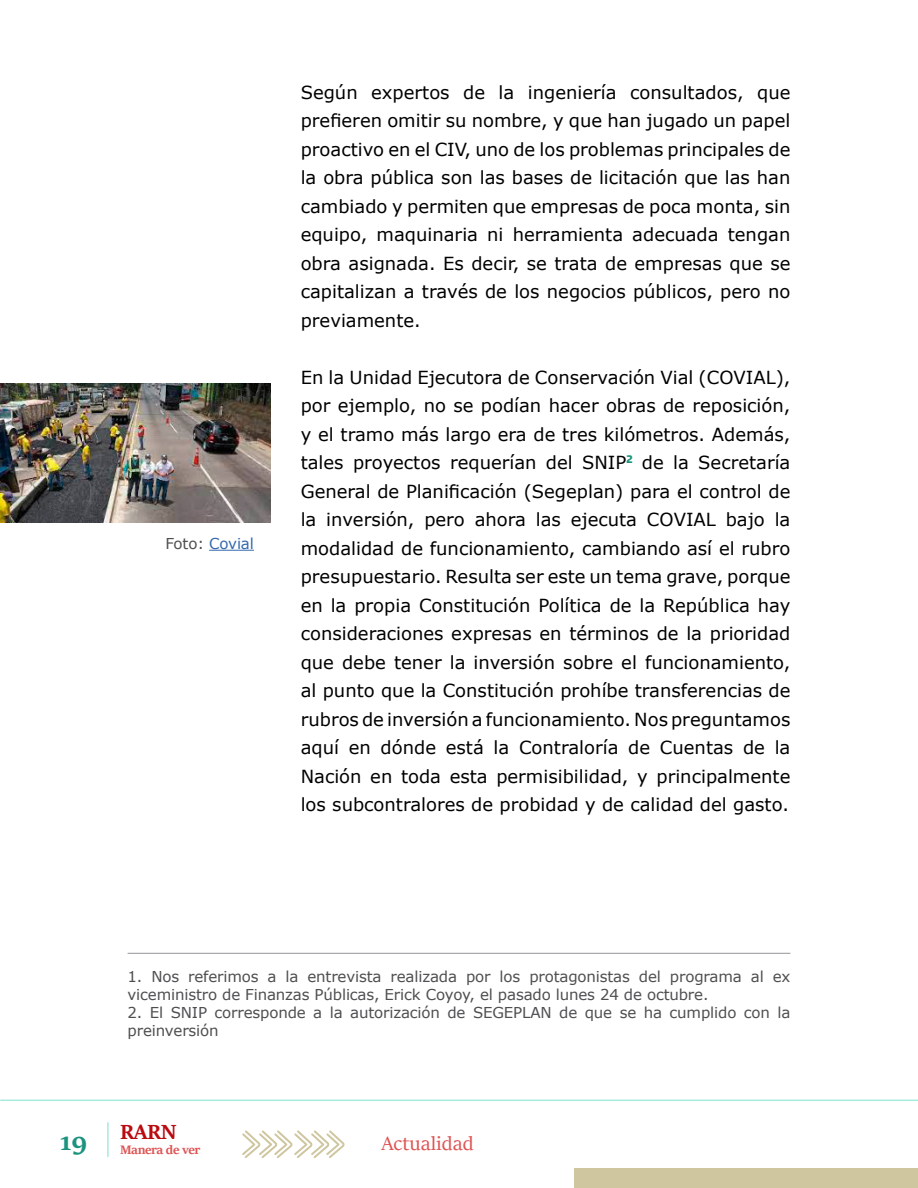
<style>
.page{position:relative;width:918px;height:1188px;background:#fff}
.page>*{position:absolute;margin:0;border:0;box-sizing:border-box;transform-origin:0 0}
.t1{font:700 28.5px "Sitka Heading";color:#1b937e}
.t2{font:700 22.5px "Sitka Heading";color:#b90b10}
.t3{font:21px "Sitka Heading";color:#de5454}
.t4{font:18px/28.5px "Verdana";color:#000;text-align:justify}
.t5{font:15px/18px "Verdana";letter-spacing:-.01em;color:#4f4e50}
.t6{font:15px "Verdana";letter-spacing:-.01em;color:#3469ae}
.t7{font:700 13.5px "Sitka Heading";letter-spacing:-.03em;color:#de5454}
.s1{color:#4f4e50}
</style>
<div class="page">
<div style="left:574px;top:1168px;width:344px;height:20px;background:#cfc69f"></div>
<svg style="left:242px;top:1130px;width:103px;height:28px"></svg>
<hr style="left:1px;top:1100px;width:917px;height:1px;background:#a6eae0">
<hr style="left:107px;top:1123px;width:2px;height:34px;background:#a6eae0">
<hr style="left:128px;top:953px;width:662px;height:1px;background:#959398">
<hr style="left:209px;top:550px;width:45px;height:1px;background:#3469ae">
<img style="left:0;top:384px;width:271px;height:139px">
<p class="t6" style="left:166px;top:533px;width:90px"><span class="s1">Foto:</span> Covial</p>
<p class="t4" style="left:301px;top:78px;width:491px">Según expertos de la ingeniería consultados, que prefieren omitir su nombre, y que han jugado un papel proactivo en el CIV, uno de los problemas principales de la obra pública son las bases de licitación que las han cambiado y permiten que empresas de poca monta, sin equipo, maquinaria ni herramienta adecuada tengan obra asignada. Es decir, se trata de empresas que se capitalizan a través de los negocios públicos, pero no previamente.</p>
<p class="t4" style="left:301px;top:363px;width:491px">En la Unidad Ejecutora de Conservación Vial (COVIAL), por ejemplo, no se podían hacer obras de reposición, y el tramo más largo era de tres kilómetros. Además, tales proyectos requerían del SNIP<sup>2</sup> de la Secretaría General de Planificación (Segeplan) para el control de la inversión, pero ahora las ejecuta COVIAL bajo la modalidad de funcionamiento, cambiando así el rubro presupuestario. Resulta ser este un tema grave, porque en la propia Constitución Política de la República hay consideraciones expresas en términos de la prioridad que debe tener la inversión sobre el funcionamiento, al punto que la Constitución prohíbe transferencias de rubros de inversión a funcionamiento. Nos preguntamos aquí en dónde está la Contraloría de Cuentas de la Nación en toda esta permisibilidad, y principalmente los subcontralores de probidad y de calidad del gasto.</p>
<p class="t5" style="left:128px;top:967px;width:664px">1. Nos referimos a la entrevista realizada por los protagonistas del programa al ex viceministro de Finanzas Públicas, Erick Coyoy, el pasado lunes 24 de octubre.</p>
<p class="t5" style="left:128px;top:1003px;width:664px">2. El SNIP corresponde a la autorización de SEGEPLAN de que se ha cumplido con la preinversión</p>
<p class="t2" style="left:120px;top:1115px;width:58px">RARN</p>
<h1 class="t1" style="left:60px;top:1120px;width:29px">19</h1>
<p class="t3" style="left:381px;top:1128px;width:94px">Actualidad</p>
<p class="t7" style="left:120px;top:1139px;width:82px">Manera de ver</p>
</div>
